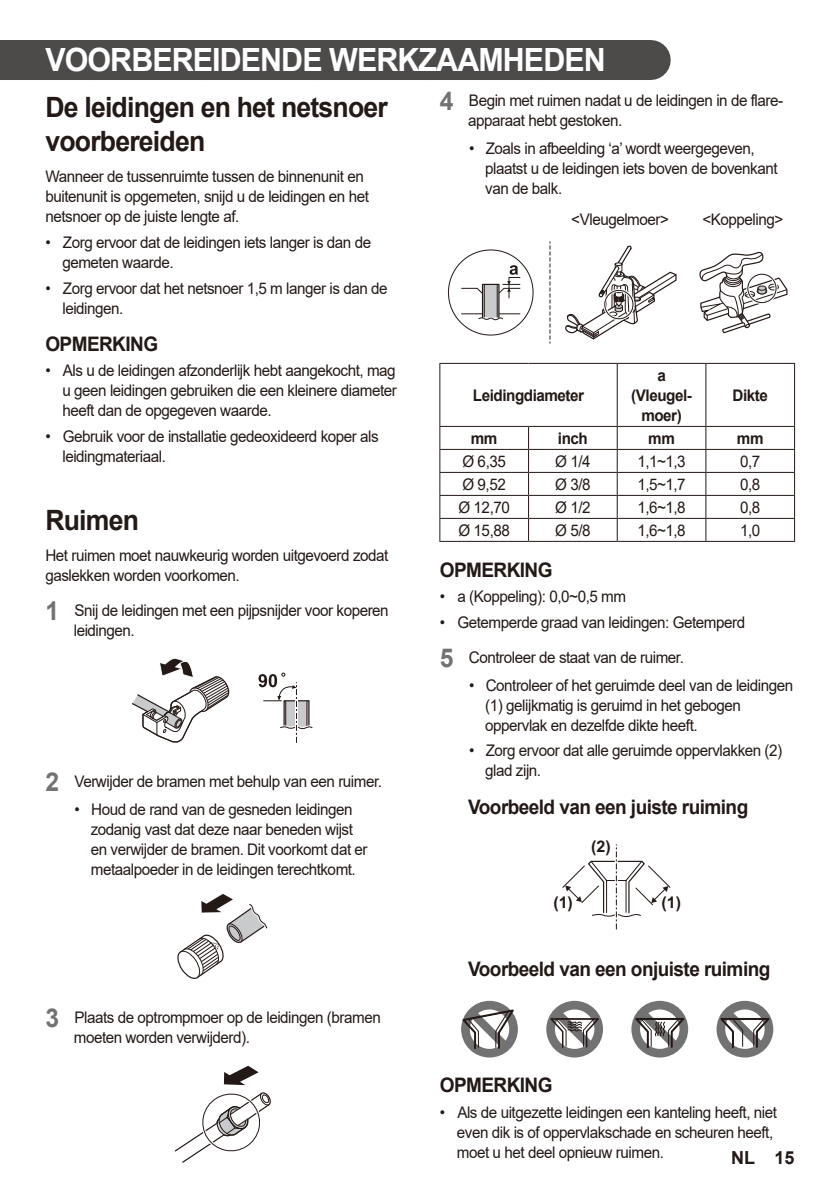
<style>
.page{position:relative;width:840px;height:1191px;background:#fff}
.page>*{position:absolute;margin:0;border:0;box-sizing:border-box;transform-origin:0 0}
._01_Body_Chapter{font:700 32px "Arial";letter-spacing:-.03em;color:#fff;scale:.95 1}
._02_Body_Section{font:700 28px/34px "Arial";letter-spacing:-.03em;color:#231916;scale:.95 1}
._09_Procedure_Simplesect{font:700 20px "Arial";letter-spacing:-.03em;color:#231916;scale:.95 1}
.NOTE{font:700 20px "Arial";letter-spacing:-.03em;color:#231916;scale:.95 1}
.t1{font:700 18px "Arial";color:#231916}
._05_Body_Description{font:16px/20px "Arial";letter-spacing:-.03em;color:#231916;scale:.95 1}
.Table_Center__F0_B2{font:16px "Arial";letter-spacing:-.03em;color:#231916;scale:.95 1}
.Table_Center__F0_B2-2{font:700 16px/20px "Arial";letter-spacing:-.03em;color:#231916;text-align:center;scale:.95 1}
.Callout_R{font:16px "Arial";letter-spacing:-.03em;color:#231916;scale:.95 1}
.Callout_L{font:16px "Arial";letter-spacing:-.03em;color:#231916;scale:.95 1}
.Table_Center__F0_B2-3{font:700 16px "Arial";letter-spacing:-.03em;color:#231916}
.s1{font-weight:700;font-size:26px;color:#727272}
</style>
<div class="page">
<div style="left:0;top:40px;width:649px;height:40px;background:#4d4a4a"></div>
<hr style="left:649px;top:40px;width:1px;height:40px;background:#4d4a4a">
<hr style="left:0;top:35px;width:1px;height:52px;background:#fff">
<svg style="left:132px;top:658px;width:98px;height:85px"></svg>
<svg style="left:258px;top:672px;width:55px;height:71px"></svg>
<svg style="left:177px;top:894px;width:91px;height:85px"></svg>
<svg style="left:224px;top:1065px;width:34px;height:20px"></svg>
<svg style="left:174px;top:1092px;width:97px;height:71px"></svg>
<svg style="left:549px;top:241px;width:1px;height:102px"></svg>
<div style="left:446px;top:248px;width:88px;height:88px;border:3px solid #fff;border-radius:50%"></div>
<svg style="left:460px;top:265px;width:61px;height:61px"></svg>
<svg style="left:565px;top:245px;width:111px;height:95px"></svg>
<div style="left:603px;top:289px;width:31px;height:31px;border:3px solid #fff;border-radius:50%"></div>
<div style="left:604px;top:290px;width:29px;height:29px;border:1px solid #231916;border-radius:50%"></div>
<svg style="left:699px;top:251px;width:88px;height:82px"></svg>
<div style="left:746px;top:273px;width:31px;height:31px;border:3px solid #fff;border-radius:50%"></div>
<div style="left:747px;top:274px;width:29px;height:29px;border:1px solid #231916;border-radius:50%"></div>
<hr style="left:705px;top:364px;width:1px;height:62px;background:#231916">
<hr style="left:617px;top:426px;width:88px;height:1px;background:#231916">
<hr style="left:705px;top:426px;width:89px;height:1px;background:#231916">
<hr style="left:439px;top:449px;width:89px;height:1px;background:#231916">
<hr style="left:528px;top:449px;width:89px;height:1px;background:#231916">
<hr style="left:617px;top:449px;width:88px;height:1px;background:#231916">
<hr style="left:705px;top:449px;width:89px;height:1px;background:#231916">
<hr style="left:439px;top:472px;width:89px;height:1px;background:#231916">
<hr style="left:528px;top:472px;width:89px;height:1px;background:#231916">
<hr style="left:617px;top:472px;width:88px;height:1px;background:#231916">
<hr style="left:705px;top:472px;width:89px;height:1px;background:#231916">
<hr style="left:439px;top:495px;width:89px;height:1px;background:#231916">
<hr style="left:528px;top:495px;width:89px;height:1px;background:#231916">
<hr style="left:617px;top:495px;width:88px;height:1px;background:#231916">
<hr style="left:705px;top:495px;width:89px;height:1px;background:#231916">
<hr style="left:439px;top:518px;width:89px;height:1px;background:#231916">
<hr style="left:528px;top:518px;width:89px;height:1px;background:#231916">
<hr style="left:617px;top:518px;width:88px;height:1px;background:#231916">
<svg style="left:616px;top:427px;width:1px;height:114px"></svg>
<hr style="left:705px;top:518px;width:89px;height:1px;background:#231916">
<svg style="left:705px;top:427px;width:1px;height:114px"></svg>
<hr style="left:617px;top:363px;width:88px;height:1px;background:#231916">
<hr style="left:705px;top:363px;width:89px;height:1px;background:#231916">
<hr style="left:793px;top:364px;width:1px;height:62px;background:#231916">
<svg style="left:439px;top:427px;width:1px;height:114px"></svg>
<hr style="left:439px;top:541px;width:89px;height:1px;background:#231916">
<hr style="left:528px;top:541px;width:89px;height:1px;background:#231916">
<hr style="left:617px;top:541px;width:88px;height:1px;background:#231916">
<hr style="left:705px;top:541px;width:89px;height:1px;background:#231916">
<hr style="left:439px;top:363px;width:89px;height:1px;background:#231916">
<hr style="left:439px;top:364px;width:1px;height:62px;background:#231916">
<hr style="left:528px;top:363px;width:89px;height:1px;background:#231916">
<hr style="left:616px;top:364px;width:1px;height:62px;background:#231916">
<hr style="left:439px;top:426px;width:89px;height:1px;background:#231916">
<hr style="left:528px;top:426px;width:89px;height:1px;background:#231916">
<svg style="left:562px;top:844px;width:109px;height:85px"></svg>
<svg style="left:546px;top:1000px;width:56px;height:57px"></svg>
<svg style="left:461px;top:1000px;width:56px;height:57px"></svg>
<svg style="left:716px;top:1000px;width:56px;height:57px"></svg>
<svg style="left:631px;top:1000px;width:56px;height:57px"></svg>
<p class="_01_Body_Chapter" style="left:45px;top:37px;width:591px">VOORBEREIDENDE WERKZAAMHEDEN</p>
<p class="_02_Body_Section" style="left:45px;top:90px;width:362px">De leidingen en het netsnoer voorbereiden</p>
<p class="_05_Body_Description" style="left:45px;top:166px;width:342px">Wanneer de tussenruimte tussen de binnenunit en buitenunit is opgemeten, snijd u de leidingen en het netsnoer op de juiste lengte af.</p>
<p class="_05_Body_Description" style="left:62px;top:232px;width:326px;text-indent:-17px">• Zorg ervoor dat de leidingen iets langer is dan de gemeten waarde.</p>
<p class="_05_Body_Description" style="left:62px;top:278px;width:343px;text-indent:-17px">• Zorg ervoor dat het netsnoer 1,5 m langer is dan de leidingen.</p>
<p class="NOTE" style="left:45px;top:329px;width:120px">OPMERKING</p>
<p class="_05_Body_Description" style="left:62px;top:360px;width:353px;text-align:justify;text-indent:-17px">• Als u de leidingen afzonderlijk hebt aangekocht, mag u geen leidingen gebruiken die een kleinere diameter heeft dan de opgegeven waarde.</p>
<p class="_05_Body_Description" style="left:62px;top:426px;width:334px;text-indent:-17px">• Gebruik voor de installatie gedeoxideerd koper als leidingmateriaal.</p>
<p class="_05_Body_Description" style="left:468px;top:90px;width:333px;text-indent:-28px"><span class="s1">4</span> Begin met ruimen nadat u de leidingen in de flare&shy;apparaat hebt gestoken.</p>
<p class="_05_Body_Description" style="left:485px;top:138px;width:309px;text-indent:-16px">• Zoals in afbeelding ‘a’ wordt weergegeven, plaatst u de leidingen iets boven de bovenkant van de balk.</p>
<p class="Callout_R" style="left:571px;top:208px;width:104px">&lt;Vleugelmoer&gt;</p>
<p class="Callout_L" style="left:702px;top:208px;width:87px">&lt;Koppeling&gt;</p>
<p class="Table_Center__F0_B2-2" style="left:631px;top:365px;width:65px">a (Vleugel&shy;moer)</p>
<p class="Table_Center__F0_B2-2" style="left:472px;top:385px;width:118px">Leidingdiameter</p>
<p class="Table_Center__F0_B2-2" style="left:732px;top:385px;width:39px">Dikte</p>
<p class="Table_Center__F0_B2-2" style="left:470px;top:428px;width:29px">mm</p>
<p class="Table_Center__F0_B2-2" style="left:557px;top:428px;width:33px">inch</p>
<p class="Table_Center__F0_B2-2" style="left:648px;top:428px;width:29px">mm</p>
<p class="Table_Center__F0_B2-2" style="left:736px;top:428px;width:29px">mm</p>
<p class="Table_Center__F0_B2" style="left:462px;top:450px;width:47px">Ø 6,35</p>
<p class="Table_Center__F0_B2" style="left:555px;top:450px;width:39px">Ø 1/4</p>
<p class="Table_Center__F0_B2" style="left:637px;top:450px;width:52px">1,1~1,3</p>
<p class="Table_Center__F0_B2" style="left:739px;top:450px;width:23px">0,7</p>
<p class="Table_Center__F0_B2" style="left:462px;top:473px;width:47px">Ø 9,52</p>
<p class="Table_Center__F0_B2" style="left:555px;top:473px;width:39px">Ø 3/8</p>
<p class="Table_Center__F0_B2" style="left:637px;top:473px;width:52px">1,5~1,7</p>
<p class="Table_Center__F0_B2" style="left:739px;top:473px;width:23px">0,8</p>
<p class="Table_Center__F0_B2" style="left:458px;top:496px;width:56px">Ø 12,70</p>
<p class="Table_Center__F0_B2" style="left:555px;top:496px;width:39px">Ø 1/2</p>
<p class="Table_Center__F0_B2" style="left:637px;top:496px;width:52px">1,6~1,8</p>
<p class="Table_Center__F0_B2" style="left:739px;top:496px;width:23px">0,8</p>
<p class="Table_Center__F0_B2" style="left:458px;top:519px;width:56px">Ø 15,88</p>
<p class="Table_Center__F0_B2" style="left:555px;top:519px;width:39px">Ø 5/8</p>
<p class="Table_Center__F0_B2" style="left:637px;top:519px;width:52px">1,6~1,8</p>
<p class="Table_Center__F0_B2" style="left:739px;top:519px;width:23px">1,0</p>
<p class="NOTE" style="left:439px;top:555px;width:120px">OPMERKING</p>
<p class="_05_Body_Description" style="left:439px;top:586px;width:197px">• a (Koppeling): 0,0~0,5 mm</p>
<p class="_05_Body_Description" style="left:439px;top:612px;width:323px">• Getemperde graad van leidingen: Getemperd</p>
<p class="_05_Body_Description" style="left:439px;top:647px;width:258px"><span class="s1">5</span> Controleer de staat van de ruimer.</p>
<p class="_05_Body_Description" style="left:485px;top:675px;width:325px;text-indent:-16px">• Controleer of het geruimde deel van de leidingen (1) gelijkmatig is geruimd in het gebogen oppervlak en dezelfde dikte heeft.</p>
<p class="_05_Body_Description" style="left:485px;top:740px;width:314px;text-indent:-16px">• Zorg ervoor dat alle geruimde oppervlakken (2) glad zijn.</p>
<p class="_09_Procedure_Simplesect" style="left:468px;top:792px;width:296px">Voorbeeld van een juiste ruiming</p>
<p class="Table_Center__F0_B2-3" style="left:591px;top:835px;width:21px">(2)</p>
<p class="_02_Body_Section" style="left:45px;top:503px;width:100px">Ruimen</p>
<p class="_05_Body_Description" style="left:45px;top:545px;width:362px">Het ruimen moet nauwkeurig worden uitgevoerd zodat gaslekken worden voorkomen.</p>
<p class="_05_Body_Description" style="left:74px;top:600px;width:333px;text-indent:-28px"><span class="s1">1</span> Snij de leidingen met een pijpsnijder voor koperen leidingen.</p>
<p class="_05_Body_Description" style="left:45px;top:771px;width:356px"><span class="s1">2</span> Verwijder de bramen met behulp van een ruimer.</p>
<p class="_05_Body_Description" style="left:91px;top:798px;width:293px;text-indent:-16px">• Houd de rand van de gesneden leidingen zodanig vast dat deze naar beneden wijst en verwijder de bramen. Dit voorkomt dat er metaalpoeder in de leidingen terechtkomt.</p>
<p class="Table_Center__F0_B2-3" style="left:553px;top:891px;width:21px">(1)</p>
<p class="Table_Center__F0_B2-3" style="left:661px;top:891px;width:21px">(1)</p>
<p class="_05_Body_Description" style="left:74px;top:1007px;width:324px;text-indent:-28px"><span class="s1">3</span> Plaats de optrompmoer op de leidingen (bramen moeten worden verwijderd).</p>
<p class="_09_Procedure_Simplesect" style="left:468px;top:954px;width:319px">Voorbeeld van een onjuiste ruiming</p>
<p class="NOTE" style="left:439px;top:1071px;width:120px">OPMERKING</p>
<p class="_05_Body_Description" style="left:456px;top:1102px;width:338px;text-indent:-17px">• Als de uitgezette leidingen een kanteling heeft, niet even dik is of oppervlakschade en scheuren heeft, moet u het deel opnieuw ruimen.</p>
<p class="t1" style="left:730px;top:1145px;width:65px">NL 15</p>
</div>
